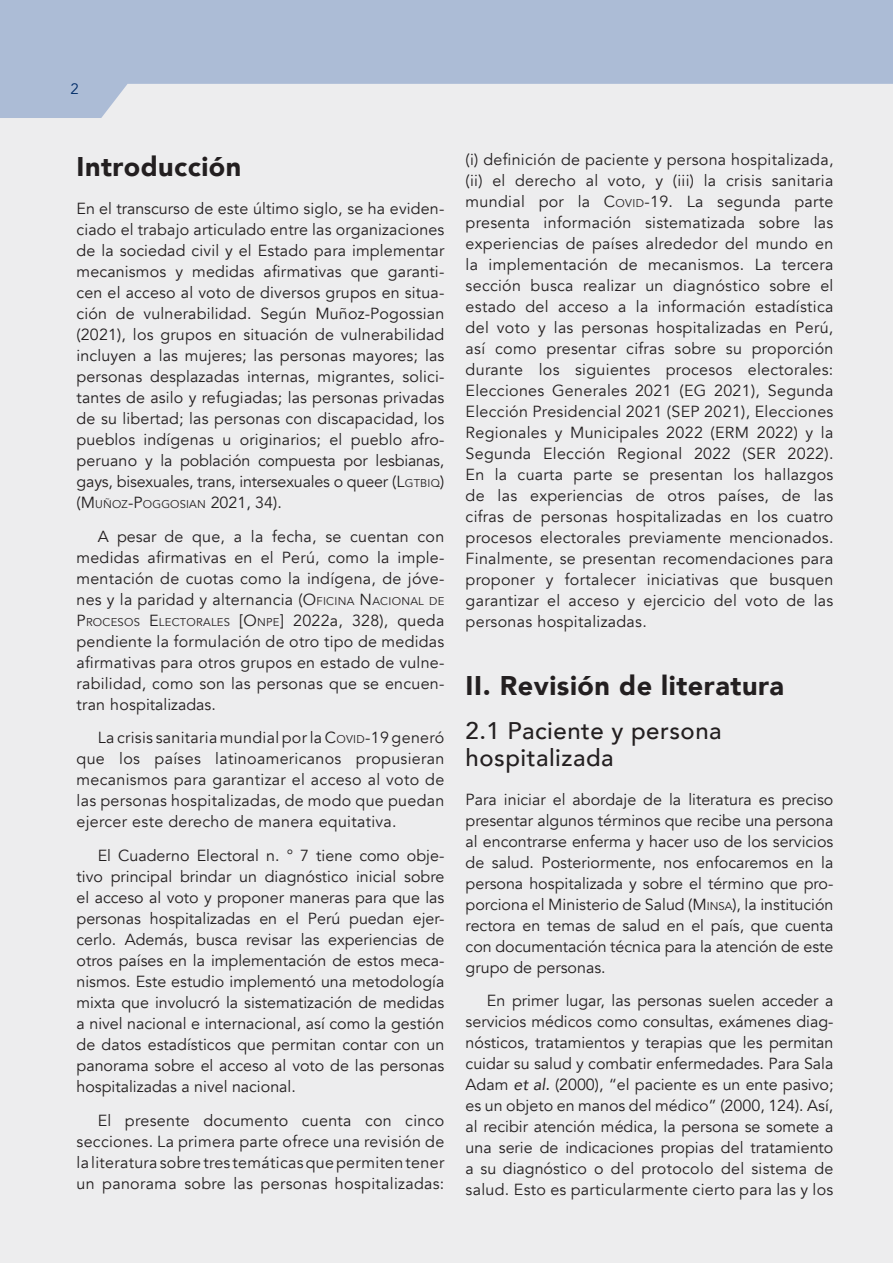
<style>
.page{position:relative;width:893px;height:1263px;background:#ededee}
.page>*{position:absolute;margin:0;border:0;box-sizing:border-box;transform-origin:0 0}
.Titulo{font:900 27px "Avenir";letter-spacing:.02em;color:#231f20}
.Subtitulo{font:500 24px/27px "Avenir";letter-spacing:.02em;color:#231f20}
.Cuerpo_de_texto{font:16.05px/21px "Avenir";letter-spacing:.015em;color:#231f20;text-align:justify}
.Ultimo_parrafo{font:16.05px/21px "Avenir";letter-spacing:.02em;color:#231f20;text-align:justify}
.Primer_parrafo{font:16.05px/21px "Avenir";letter-spacing:-.005em;color:#231f20;text-align:justify}
.t1{font:15px "Avenir";color:#013874}
.Cuerpo_de_texto-2{font:11.25px "Avenir";letter-spacing:.025em;color:#231f20}
.Primer_parrafo-2{font:11.25px "Avenir";letter-spacing:.015em;color:#231f20}
.s1{font-style:inherit}
.s2{font-size:11.25px}
.s3{font-size:16.05px}
.s4{font-style:italic}
</style>
<div class="page">
<svg style="left:0;top:0;width:893px;height:118px;fill:#acbcd6"></svg>
<p class="t1" style="left:71px;top:80px;width:10px">2</p>
<p class="Titulo" style="left:77px;top:143px;width:166px">Introducción</p>
<p class="Primer_parrafo" style="left:77px;top:198px;width:369px">En el transcurso de este último siglo, se ha eviden&shy;ciado el trabajo articulado entre las organizaciones de la sociedad civil y el Estado para implementar mecanismos y medidas afirmativas que garanti&shy;cen el acceso al voto de diversos grupos en situa&shy;ción de vulnerabilidad. Según Muñoz-Pogossian (2021), los grupos en situación de vulnerabilidad incluyen a las mujeres; las personas mayores; las personas desplazadas internas, migrantes, solici&shy;tantes de asilo y refugiadas; las personas privadas de su libertad; las personas con discapacidad, los pueblos indígenas u originarios; el pueblo afro&shy;peruano y la población compuesta por lesbianas, gays, bisexuales, trans, intersexuales o queer (<span class="s1">L</span><span class="s2">GTBIQ</span>)</p>
<p class="Primer_parrafo-2" style="left:77px;top:497px;width:207px"><span class="s3">(</span><span class="s3">M</span>UÑOZ<span class="s3">-P</span>OGGOSIAN <span class="s3">2021, 34).</span></p>
<p class="Cuerpo_de_texto" style="left:77px;top:526px;width:369px;text-indent:21px">A pesar de que, a la fecha, se cuentan con medidas afirmativas en el Perú, como la imple&shy;mentación de cuotas como la indígena, de jóve&shy;nes y la paridad y alternancia (<span class="s1">O</span><span class="s2">FICINA</span> <span class="s1">N</span><span class="s2">ACIONAL DE</span></p>
<p class="Cuerpo_de_texto-2" style="left:77px;top:615px;width:369px"><span class="s3">P</span> ROCESOS <span class="s3">E</span> LECTORALES <span class="s3">[O</span>NPE<span class="s3">]</span> <span class="s3">2022a, 328), queda</span></p>
<p class="Cuerpo_de_texto" style="left:77px;top:631px;width:369px">pendiente la formulación de otro tipo de medidas afirmativas para otros grupos en estado de vulne&shy;rabilidad, como son las personas que se encuen&shy;tran hospitalizadas.</p>
<p class="Cuerpo_de_texto" style="left:77px;top:728px;width:369px;text-indent:21px">La crisis sanitaria mundial por la <span class="s1">C</span><span class="s2">OVID</span>-19 generó que los países latinoamericanos propusieran mecanismos para garantizar el acceso al voto de las personas hospitalizadas, de modo que puedan ejercer este derecho de manera equitativa.</p>
<p class="Cuerpo_de_texto" style="left:77px;top:845px;width:369px;text-indent:21px">El Cuaderno Electoral n. ° 7 tiene como obje&shy;tivo principal brindar un diagnóstico inicial sobre el acceso al voto y proponer maneras para que las personas hospitalizadas en el Perú puedan ejer&shy;cerlo. Además, busca revisar las experiencias de otros países en la implementación de estos meca&shy;nismos. Este estudio implementó una metodología mixta que involucró la sistematización de medidas a nivel nacional e internacional, así como la gestión de datos estadísticos que permitan contar con un panorama sobre el acceso al voto de las personas hospitalizadas a nivel nacional.</p>
<p class="Ultimo_parrafo" style="left:77px;top:1110px;width:369px;text-indent:21px">El presente documento cuenta con cinco secciones. La primera parte ofrece una revisión de la literatura sobre tres temáticas que permiten tener un panorama sobre las personas hospitalizadas:</p>
<p class="Ultimo_parrafo" style="left:466px;top:149px;width:369px">(i) definición de paciente y persona hospitalizada, (ii) el derecho al voto, y (iii) la crisis sanitaria mundial por la <span class="s1">C</span><span class="s2">OVID</span>-19. La segunda parte presenta información sistematizada sobre las experiencias de países alrededor del mundo en la implementación de mecanismos. La tercera sección busca realizar un diagnóstico sobre el estado del acceso a la información estadística del voto y las personas hospitalizadas en Perú, así como presentar cifras sobre su proporción durante los siguientes procesos electorales:<br>Elecciones Generales 2021 (EG 2021), Segunda Elección Presidencial 2021 (SEP 2021), Elecciones Regionales y Municipales 2022 (ERM 2022) y la Segunda Elección Regional 2022 (SER 2022).<br>En la cuarta parte se presentan los hallazgos de las experiencias de otros países, de las cifras de personas hospitalizadas en los cuatro procesos electorales previamente mencionados.<br>Finalmente, se presentan recomendaciones para proponer y fortalecer iniciativas que busquen garantizar el acceso y ejercicio del voto de las personas hospitalizadas.</p>
<p class="Titulo" style="left:466px;top:663px;width:320px">II. Revisión de literatura</p>
<p class="Subtitulo" style="left:466px;top:716px;width:257px">2.1 Paciente y persona hospitalizada</p>
<p class="Primer_parrafo" style="left:466px;top:789px;width:369px">Para iniciar el abordaje de la literatura es preciso presentar algunos términos que recibe una persona al encontrarse enferma y hacer uso de los servicios de salud. Posteriormente, nos enfocaremos en la persona hospitalizada y sobre el término que pro&shy;porciona el Ministerio de Salud (<span class="s1">M</span><span class="s2">INSA</span>), la institución rectora en temas de salud en el país, que cuenta con documentación técnica para la atención de este grupo de personas.</p>
<p class="Cuerpo_de_texto" style="left:466px;top:990px;width:369px;text-indent:21px">En primer lugar, las personas suelen acceder a servicios médicos como consultas, exámenes diag&shy;nósticos, tratamientos y terapias que les permitan cuidar su salud y combatir enfermedades. Para Sala Adam <span class="s4">et al.</span> (2000), “el paciente es un ente pasivo; es un objeto en manos del médico” (2000, 124). Así, al recibir atención médica, la persona se somete a una serie de indicaciones propias del tratamiento a su diagnóstico o del protocolo del sistema de salud. Esto es particularmente cierto para las y los</p>
</div>
